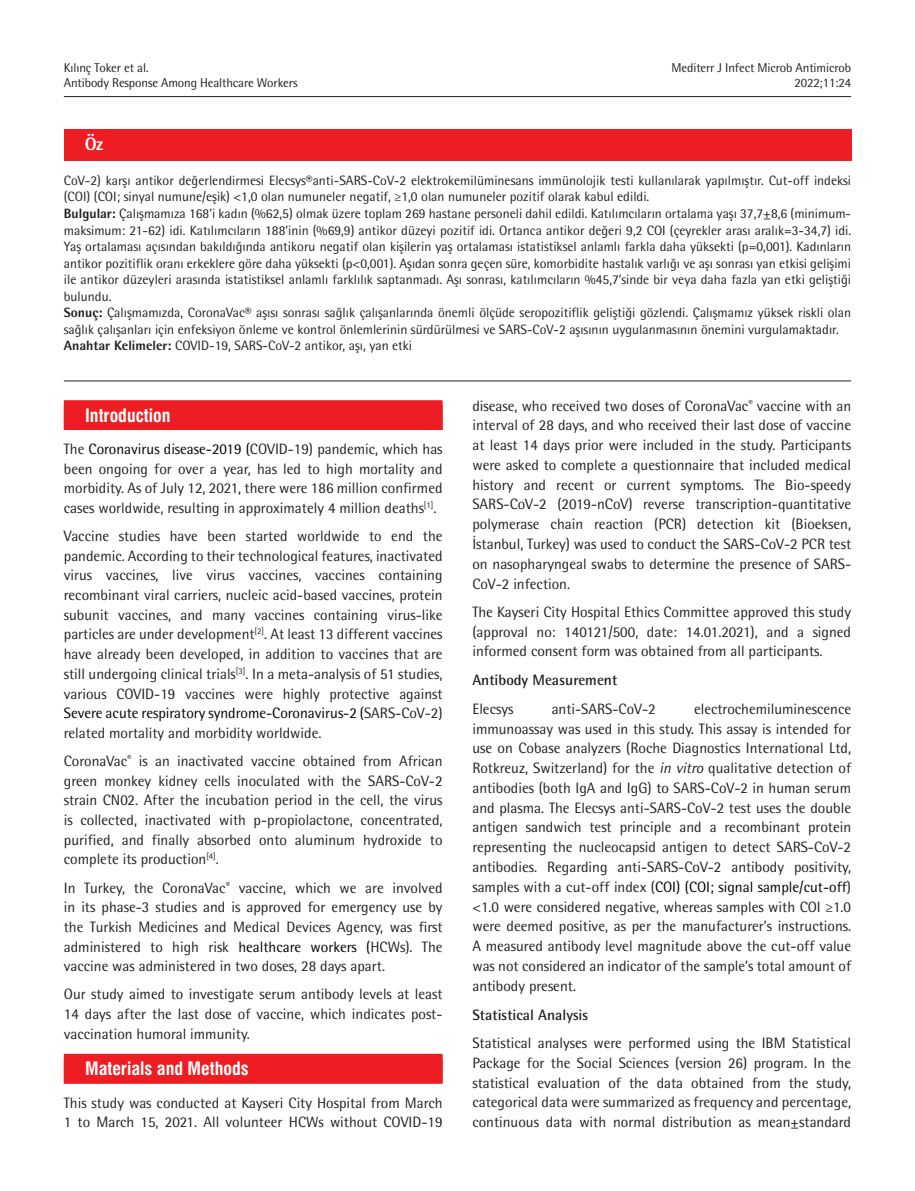
<style>
.page{position:relative;width:915px;height:1191px;background:#fff}
.page>*{position:absolute;margin:0;border:0;box-sizing:border-box;transform-origin:0 0}
.ARA_BASLIK{font:18px "Swiss Condensed Bold Tr";color:#fff}
.t1{font:800 18px "Rotis Semi Sans Std";color:#fff}
.YAZI{font:15px/19.8px "Rotis Semi Sans Std";color:#231f20;text-align:justify}
.bold{font:700 15px "Rotis Semi Sans Std";color:#231f20}
.OZET{font:13.5px/16.5px "Rotis Semi Sans Std";color:#231f20}
.t2{font:12.75px "Rotis Semi Sans Std";letter-spacing:-.01em;color:#231f20}
.s1{font-weight:800}
.s2{color:#000}
.s3{font-style:italic}
</style>
<div class="page">
<hr style="left:64px;top:96px;width:786px;height:1px;background:#231f20">
<div style="left:64px;top:400px;width:378px;height:30px;background:#ee1d23"></div>
<div style="left:64px;top:1053px;width:378px;height:30px;background:#ee1d23"></div>
<hr style="left:64px;top:380px;width:786px;height:1px;background:#231f20">
<div style="left:64px;top:129px;width:786px;height:31px;background:#ee1d23"></div>
<p class="t2" style="left:64px;top:60px;width:86px">Kılınç Toker et al.</p>
<p class="t2" style="left:64px;top:75px;width:235px">Antibody Response Among Healthcare Workers</p>
<p class="t1" style="left:85px;top:132px;width:20px">Öz</p>
<p class="t2" style="left:671px;top:60px;width:181px">Mediterr J Infect Microb Antimicrob</p>
<p class="t2" style="left:794px;top:75px;width:58px">2022;11:24</p>
<p class="OZET" style="left:64px;top:172px;width:788px">CoV-2) karşı antikor değerlendirmesi Elecsys®anti-SARS-CoV-2 elektrokemilüminesans immünolojik testi kullanılarak yapılmıştır. Cut-off indeksi (COI) (COI; sinyal numune/eşik) &lt;1,0 olan numuneler negatif, ≥1,0 olan numuneler pozitif olarak kabul edildi.</p>
<p class="OZET" style="left:64px;top:205px;width:788px;text-align:justify"><span class="s1">Bulgular:</span> Çalışmamıza 168’i kadın (%62,5) olmak üzere toplam 269 hastane personeli dahil edildi. Katılımcıların ortalama yaşı 37,7±8,6 (minimum&shy;maksimum: 21-62) idi. Katılımcıların 188’inin (%69,9) antikor düzeyi pozitif idi. Ortanca antikor değeri 9,2 COI (çeyrekler arası aralık=3-34,7) idi.<br>Yaş ortalaması açısından bakıldığında antikoru negatif olan kişilerin yaş ortalaması istatistiksel anlamlı farkla daha yüksekti (p=0,001). Kadınların antikor pozitiflik oranı erkeklere göre daha yüksekti (p&lt;0,001). Aşıdan sonra geçen süre, komorbidite hastalık varlığı ve aşı sonrası yan etkisi gelişimi ile antikor düzeyleri arasında istatistiksel anlamlı farklılık saptanmadı. Aşı sonrası, katılımcıların %45,7’sinde bir veya daha fazla yan etki geliştiği bulundu.</p>
<p class="OZET" style="left:64px;top:304px;width:788px"><span class="s1">Sonuç:</span> Çalışmamızda, CoronaVac® aşısı sonrası sağlık çalışanlarında önemli ölçüde seropozitiflik geliştiği gözlendi. Çalışmamız yüksek riskli olan sağlık çalışanları için enfeksiyon önleme ve kontrol önlemlerinin sürdürülmesi ve SARS-CoV-2 aşısının uygulanmasının önemini vurgulamaktadır.</p>
<p class="OZET" style="left:64px;top:337px;width:350px"><span class="s1">Anahtar Kelimeler:</span> COVID-19, SARS-CoV-2 antikor, aşı, yan etki</p>
<p class="ARA_BASLIK" style="left:85px;top:404px;width:87px">Introduction</p>
<p class="YAZI" style="left:64px;top:439px;width:380px">The <span class="s2">Coronavirus disease-2019 (</span>COVID-19) pandemic, which has been ongoing for over a year, has led to high mortality and morbidity. As of July 12, 2021, there were 186 million confirmed cases worldwide, resulting in approximately 4 million deaths<sup>[1]</sup>.</p>
<p class="YAZI" style="left:64px;top:526px;width:380px">Vaccine studies have been started worldwide to end the pandemic. According to their technological features, inactivated virus vaccines, live virus vaccines, vaccines containing recombinant viral carriers, nucleic acid-based vaccines, protein subunit vaccines, and many vaccines containing virus-like particles are under development<sup>[2]</sup>. At least 13 different vaccines have already been developed, in addition to vaccines that are still undergoing clinical trials<sup>[3]</sup>. In a meta-analysis of 51 studies, various COVID-19 vaccines were highly protective against <span class="s2">Severe acute respiratory syndrome-Coronavirus-2 (</span>SARS-CoV-2) related mortality and morbidity worldwide.</p>
<p class="YAZI" style="left:64px;top:751px;width:380px">CoronaVac<sup>®</sup> is an inactivated vaccine obtained from African green monkey kidney cells inoculated with the SARS-CoV-2 strain CN02. After the incubation period in the cell, the virus is collected, inactivated with p-propiolactone, concentrated, purified, and finally absorbed onto aluminum hydroxide to complete its production<sup>[4]</sup>.</p>
<p class="YAZI" style="left:64px;top:877px;width:380px">In Turkey, the CoronaVac<sup>®</sup> vaccine, which we are involved in its phase-3 studies and is approved for emergency use by the Turkish Medicines and Medical Devices Agency, was first administered to high risk <span class="s2">healthcare workers (</span>HCWs). The vaccine was administered in two doses, 28 days apart.</p>
<p class="YAZI" style="left:64px;top:984px;width:380px">Our study aimed to investigate serum antibody levels at least 14 days after the last dose of vaccine, which indicates post&shy;vaccination humoral immunity.</p>
<p class="ARA_BASLIK" style="left:85px;top:1058px;width:165px">Materials and Methods</p>
<p class="YAZI" style="left:64px;top:1092px;width:380px">This study was conducted at Kayseri City Hospital from March<br>1 to March 15, 2021. All volunteer HCWs without COVID-19</p>
<p class="YAZI" style="left:472px;top:395px;width:380px">disease, who received two doses of CoronaVac<sup>®</sup> vaccine with an interval of 28 days, and who received their last dose of vaccine at least 14 days prior were included in the study. Participants were asked to complete a questionnaire that included medical history and recent or current symptoms. The Bio-speedy SARS-CoV-2 (2019-nCoV) reverse transcription-quantitative polymerase chain reaction (PCR) detection kit (Bioeksen, İstanbul, Turkey) was used to conduct the SARS-CoV-2 PCR test on nasopharyngeal swabs to determine the presence of SARS-CoV-2 infection.</p>
<p class="YAZI" style="left:472px;top:602px;width:380px">The Kayseri City Hospital Ethics Committee approved this study (approval no: 140121/500, date: 14.01.2021), and a signed informed consent form was obtained from all participants.</p>
<p class="bold" style="left:472px;top:671px;width:146px">Antibody Measurement</p>
<p class="YAZI" style="left:472px;top:698px;width:42px">Elecsys</p>
<p class="YAZI" style="left:551px;top:698px;width:105px">anti-SARS-CoV-2</p>
<p class="YAZI" style="left:472px;top:698px;width:380px;text-indent:221px">electrochemiluminescence immunoassay was used in this study. This assay is intended for use on Cobase analyzers (Roche Diagnostics International Ltd, Rotkreuz, Switzerland) for the <span class="s3">in vitro</span> qualitative detection of antibodies (both IgA and IgG) to SARS-CoV-2 in human serum and plasma. The Elecsys anti-SARS-CoV-2 test uses the double antigen sandwich test principle and a recombinant protein representing the nucleocapsid antigen to detect SARS-CoV-2 antibodies. Regarding anti-SARS-CoV-2 antibody positivity, samples with a cut-off index (<span class="s2">COI) (COI; signal sample/cut-off</span>) &lt;1.0 were considered negative, whereas samples with COI ≥1.0 were deemed positive, as per the manufacturer’s instructions.<br>A measured antibody level magnitude above the cut-off value was not considered an indicator of the sample’s total amount of antibody present.</p>
<p class="bold" style="left:472px;top:1005px;width:117px">Statistical Analysis</p>
<p class="YAZI" style="left:472px;top:1033px;width:380px">Statistical analyses were performed using the IBM Statistical Package for the Social Sciences (version 26) program. In the statistical evaluation of the data obtained from the study, categorical data were summarized as frequency and percentage, continuous data with normal distribution as mean±standard</p>
</div>
